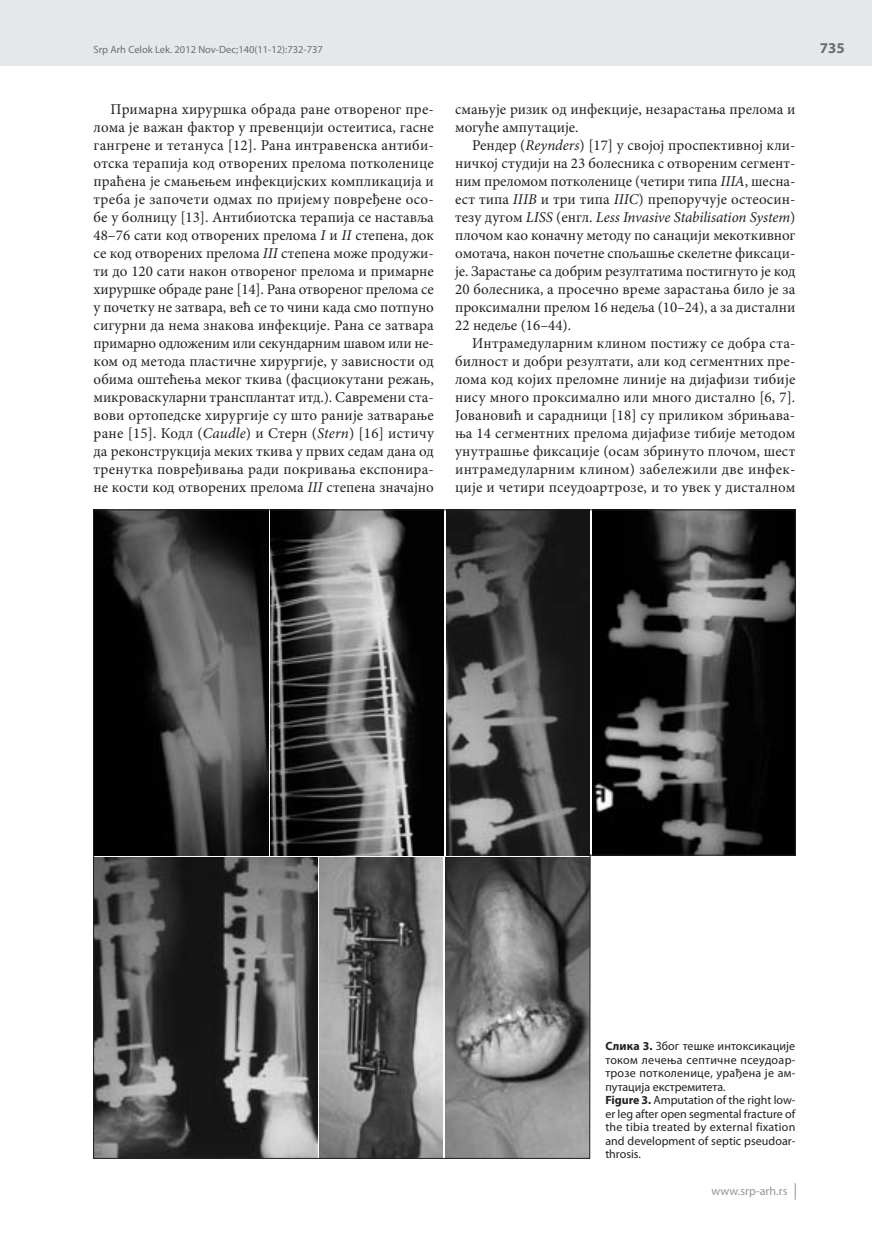
<style>
.page{position:relative;width:872px;height:1234px;background:#fff}
.page>*{position:absolute;margin:0;border:0;box-sizing:border-box;transform-origin:0 0}
.t1{font:15px/18px "Minion Pro";color:#231f20;text-align:justify}
.t2{font:700 15px "Myriad Pro";color:#6c6d70}
.t3{font:12px/13.5px "Myriad Pro";letter-spacing:.005em;color:#231f20}
.t4{font:12px "Myriad Pro";letter-spacing:.005em;color:#939598}
.t5{font:10.5px "Myriad Pro";color:#6c6d70}
.s1{font-style:italic}
.s2{font-weight:700}
</style>
<div class="page">
<div style="left:0;top:0;width:872px;height:66px;background:#e6e7e9"></div>
<svg style="left:795px;top:1183px;width:1px;height:16px"></svg>
<svg style="left:93px;top:509px;width:702px;height:649px;background:#666"></svg>
<p class="t5" style="left:94px;top:43px;width:231px">Srp Arh Celok Lek. 2012 Nov-Dec;140(11-12):732-737</p>
<p class="t2" style="left:820px;top:38px;width:26px">735</p>
<p class="t1" style="left:93px;top:100px;width:342px;text-indent:17px">Примарна хируршка обрада ране отвореног пре&shy;лома је важан фактор у превенцији осте и тиса, гасне гангрене и тетануса [12]. Рана интравенска антиби&shy;отска терапија код отворених прелома потколенице праћена је смањењем инфекцијских компликација и треба је започети од мах по пријему повређене осо&shy;бе у бол ни цу [13]. Ан ти би от ска тера пи ја се наставља 48–76 сати код отворених прелома <span class="s1">I</span> и <span class="s1">II</span> степена, док се код отво ре них пре лома <span class="s1">III</span> степена може про ду жи&shy;ти до 120 сати након отвореног прелома и примарне хируршке обраде ране [14]. Рана отвореног прелома се у почетку не затвара, већ се то чини када смо потпуно сигурни да нема знакова инфекције. Рана се затвара примарно одложеним или секундарним шавом или не&shy;ком од метода пластич не хирургије, у зави сно сти од обима оштећења меког ткива (фасци о кутани режањ, микроваскуларни трансплантат итд.). Савремени ста&shy;вови ортопедске хирургије су што раније затварање ране [15]. Кодл (<span class="s1">Ca u dle</span>) и Стерн (<span class="s1">Stern</span>) [16] истичу да рекон струк ци ја ме ких тки ва у пр вих се дам да на од тренутка повређивања ради покривања експонира&shy;не кости код отворених прелома <span class="s1">III</span> степена значајно</p>
<p class="t1" style="left:455px;top:100px;width:342px">смањује ризик од инфекције, незарастања прелома и мо гу ће ам путаци је.</p>
<p class="t1" style="left:455px;top:136px;width:342px;text-indent:17px">Рендер (<span class="s1">Reynders</span>) [17] у својој проспективној кли&shy;нич кој сту ди ји на 23 боле сни ка с отво ре ним сег мент&shy;ним преломом потколенице (четири типа <span class="s1">IIIA</span>, шесна&shy;ест ти па <span class="s1">IIIB</span> и три ти па <span class="s1">IIIC</span>) препоручује осте о син&shy;тезу дугом <span class="s1">LISS</span> (енгл. <span class="s1">Less Invasive Stabilisation System</span>) плочом као коначну методу по сана ци ји мекот кив ног омотача, након почетне спољашње скелетне фиксаци&shy;је. Зарастање са добрим резултатима постигнуто је код 20 болесника, а просечно време зарастања било је за проксимални прелом 16 недеља (10–24), а за дистални 22 неде ље (16–44).</p>
<p class="t1" style="left:455px;top:334px;width:342px;text-indent:17px">Интра ме дуларним клином постижу се добра ста&shy;билност и добри резултати, али код сегментних пре&shy;лома код којих преломне линије на дијафизи тибије нису много проксимално или много дистално [6, 7].<br>Јовановић и сарадници [18] су приликом збрињава&shy;ња 14 сегментних прелома дијафизе тибије методом унутрашње фиксације (осам збринуто пло чом, шест интрамедуларним клином) забележили две инфек&shy;ције и четири псе у доартрозе, и то увек у дисталном</p>
<p class="t3" style="left:605px;top:1038px;width:192px"><span class="s2">Слика 3.</span> Због тешке интоксикације током лечења септичне псеудоар&shy;трозе потколенице, урађена је ам&shy;путацијa екстремитета.<br><span class="s2">Figure 3.</span> Amputation of the right low&shy;er leg after open segmental fracture of the tibia treated by external fixation and development of septic pseudoar&shy;throsis.</p>
<p class="t4" style="left:711px;top:1183px;width:77px">www.srp-arh.rs</p>
</div>
